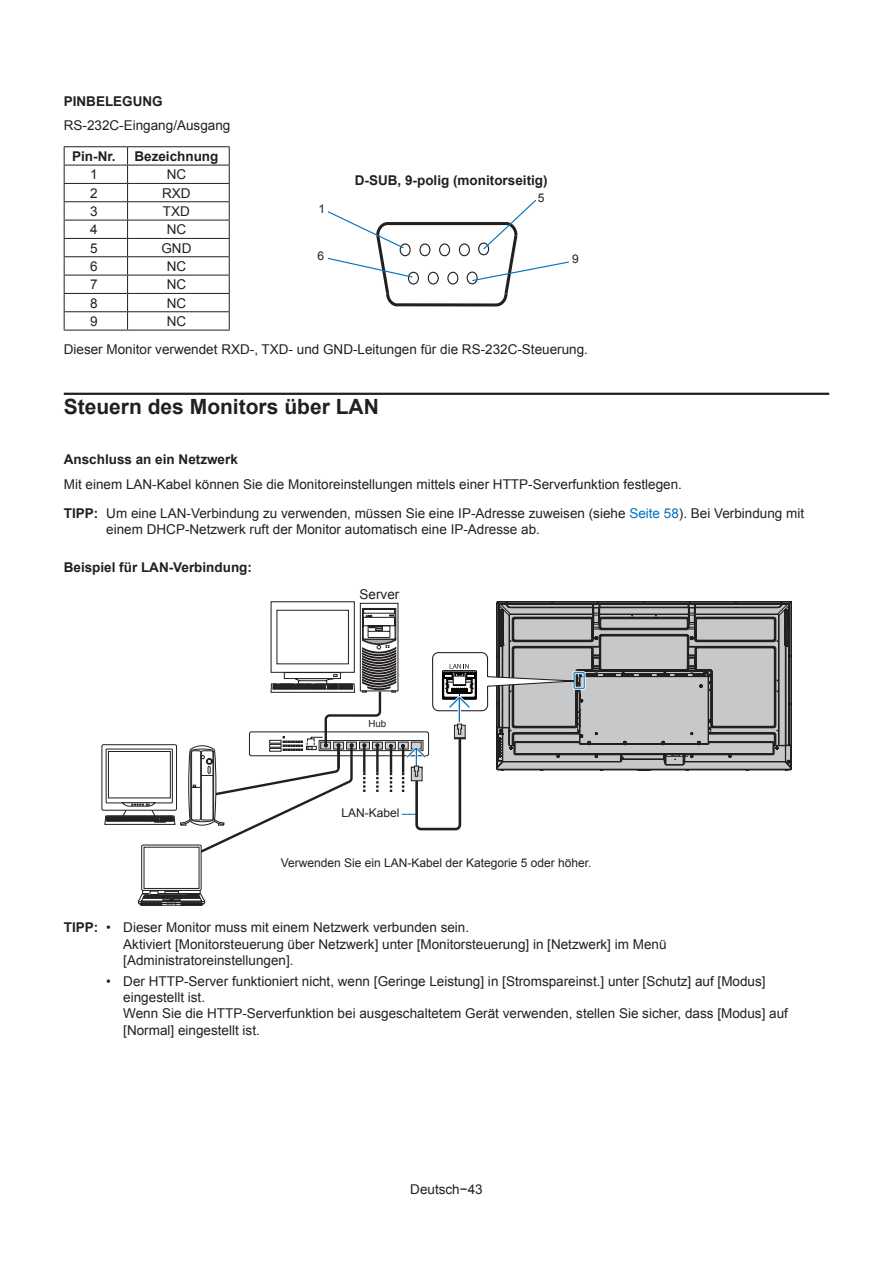
<style>
.page{position:relative;width:893px;height:1263px;background:#fff}
.page>*{position:absolute;margin:0;border:0;box-sizing:border-box;transform-origin:0 0}
.t1{font:700 21px "Arial";color:#231f20}
.t2{font:13.5px/16.2px "Arial";color:#231f20}
.t3{font:700 13.5px "Arial";color:#231f20}
.t4{font:12px "Arial";color:#231f20}
.t5{font:9.75px "Arial";color:#231f20}
.s1{font-weight:700}
.s2{color:#0072bc}
</style>
<div class="page">
<svg style="left:328px;top:200px;width:241px;height:106px"></svg>
<hr style="left:64px;top:146px;width:64px;height:1px;background:#231f20">
<hr style="left:128px;top:146px;width:102px;height:1px;background:#231f20">
<hr style="left:64px;top:165px;width:64px;height:1px;background:#231f20">
<hr style="left:128px;top:165px;width:102px;height:1px;background:#231f20">
<hr style="left:64px;top:183px;width:64px;height:1px;background:#231f20">
<hr style="left:128px;top:183px;width:102px;height:1px;background:#231f20">
<hr style="left:64px;top:201px;width:64px;height:1px;background:#231f20">
<hr style="left:128px;top:201px;width:102px;height:1px;background:#231f20">
<hr style="left:64px;top:220px;width:64px;height:1px;background:#231f20">
<hr style="left:128px;top:220px;width:102px;height:1px;background:#231f20">
<hr style="left:64px;top:238px;width:64px;height:1px;background:#231f20">
<hr style="left:128px;top:238px;width:102px;height:1px;background:#231f20">
<hr style="left:64px;top:256px;width:64px;height:1px;background:#231f20">
<hr style="left:128px;top:256px;width:102px;height:1px;background:#231f20">
<hr style="left:64px;top:275px;width:64px;height:1px;background:#231f20">
<hr style="left:128px;top:275px;width:102px;height:1px;background:#231f20">
<hr style="left:64px;top:293px;width:64px;height:1px;background:#231f20">
<hr style="left:128px;top:293px;width:102px;height:1px;background:#231f20">
<hr style="left:64px;top:311px;width:64px;height:1px;background:#231f20">
<svg style="left:64px;top:147px;width:1px;height:183px"></svg>
<hr style="left:128px;top:311px;width:102px;height:1px;background:#231f20">
<svg style="left:127px;top:147px;width:1px;height:183px"></svg>
<svg style="left:229px;top:147px;width:1px;height:183px"></svg>
<hr style="left:64px;top:330px;width:64px;height:1px;background:#231f20">
<hr style="left:128px;top:330px;width:102px;height:1px;background:#231f20">
<hr style="left:64px;top:393px;width:765px;height:2px;background:#231f20">
<div style="left:102px;top:744px;width:75px;height:66px;border:1px solid #231f20;border-radius:2px"></div>
<svg style="left:104px;top:601px;width:687px;height:304px"></svg>
<p class="t3" style="left:64px;top:92px;width:101px">PINBELEGUNG</p>
<p class="t2" style="left:64px;top:118px;width:168px">RS-232C-Eingang/Ausgang</p>
<p class="t3" style="left:72px;top:147px;width:45px">Pin-Nr.</p>
<p class="t3" style="left:134px;top:147px;width:86px">Bezeichnung</p>
<p class="t2" style="left:90px;top:166px;width:9px">1</p>
<p class="t2" style="left:167px;top:166px;width:21px">NC</p>
<p class="t2" style="left:90px;top:185px;width:9px">2</p>
<p class="t2" style="left:162px;top:185px;width:30px">RXD</p>
<p class="t2" style="left:90px;top:203px;width:9px">3</p>
<p class="t2" style="left:163px;top:203px;width:28px">TXD</p>
<p class="t2" style="left:90px;top:221px;width:9px">4</p>
<p class="t2" style="left:167px;top:221px;width:21px">NC</p>
<p class="t2" style="left:90px;top:240px;width:9px">5</p>
<p class="t2" style="left:161px;top:240px;width:31px">GND</p>
<p class="t2" style="left:90px;top:258px;width:9px">6</p>
<p class="t2" style="left:167px;top:258px;width:21px">NC</p>
<p class="t2" style="left:90px;top:276px;width:9px">7</p>
<p class="t2" style="left:167px;top:276px;width:21px">NC</p>
<p class="t2" style="left:90px;top:295px;width:9px">8</p>
<p class="t2" style="left:167px;top:295px;width:21px">NC</p>
<p class="t2" style="left:90px;top:313px;width:9px">9</p>
<p class="t3" style="left:355px;top:171px;width:194px">D-SUB, 9-polig (monitorseitig)</p>
<p class="t4" style="left:538px;top:190px;width:8px">5</p>
<p class="t4" style="left:318px;top:201px;width:8px">1</p>
<p class="t4" style="left:318px;top:248px;width:8px">6</p>
<p class="t4" style="left:572px;top:251px;width:8px">9</p>
<p class="t2" style="left:64px;top:307px;width:526px;line-height:28.5px;text-indent:103px">NC<br>Dieser Monitor verwendet RXD-, TXD- und GND-Leitungen für die RS-232C-Steuerung.</p>
<h1 class="t1" style="left:64px;top:392px;width:317px">Steuern des Monitors über LAN</h1>
<p class="t3" style="left:64px;top:450px;width:176px">Anschluss an ein Netzwerk</p>
<p class="t2" style="left:64px;top:469px;width:742px;line-height:29px">Mit einem LAN-Kabel können Sie die Monitoreinstellungen mittels einer HTTP-Serverfunktion festlegen.<br><span class="s1">TIPP:</span> Um eine LAN-Verbindung zu verwenden, müssen Sie eine IP-Adresse zuweisen (siehe <span class="s2">Seite 58</span>). Bei Verbindung mit</p>
<p class="t2" style="left:106px;top:521px;width:435px">einem DHCP-Netzwerk ruft der Monitor automatisch eine IP-Adresse ab.</p>
<p class="t3" style="left:64px;top:558px;width:190px">Beispiel für LAN-Verbindung:</p>
<p class="t2" style="left:360px;top:587px;width:41px">Server</p>
<p class="t5" style="left:368px;top:717px;width:19px">Hub</p>
<p class="t4" style="left:341px;top:805px;width:60px">LAN-Kabel</p>
<p class="t4" style="left:281px;top:855px;width:312px">Verwenden Sie ein LAN-Kabel der Kategorie 5 oder höher.</p>
<p class="t2" style="left:123px;top:920px;width:545px;text-indent:-60px"><span class="s1">TIPP:</span> • Dieser Monitor muss mit einem Netzwerk verbunden sein.<br>Aktiviert [Monitorsteuerung über Netzwerk] unter [Monitorsteuerung] in [Netzwerk] im Menü [Administratoreinstellungen].</p>
<p class="t2" style="left:123px;top:973px;width:666px;text-indent:-17px">• Der HTTP-Server funktioniert nicht, wenn [Geringe Leistung] in [Stromspareinst.] unter [Schutz] auf [Modus] eingestellt ist.<br>Wenn Sie die HTTP-Serverfunktion bei ausgeschaltetem Gerät verwenden, stellen Sie sicher, dass [Modus] auf [Normal] eingestellt ist.</p>
<p class="t2" style="left:410px;top:1181px;width:74px">Deutsch−43</p>
</div>
